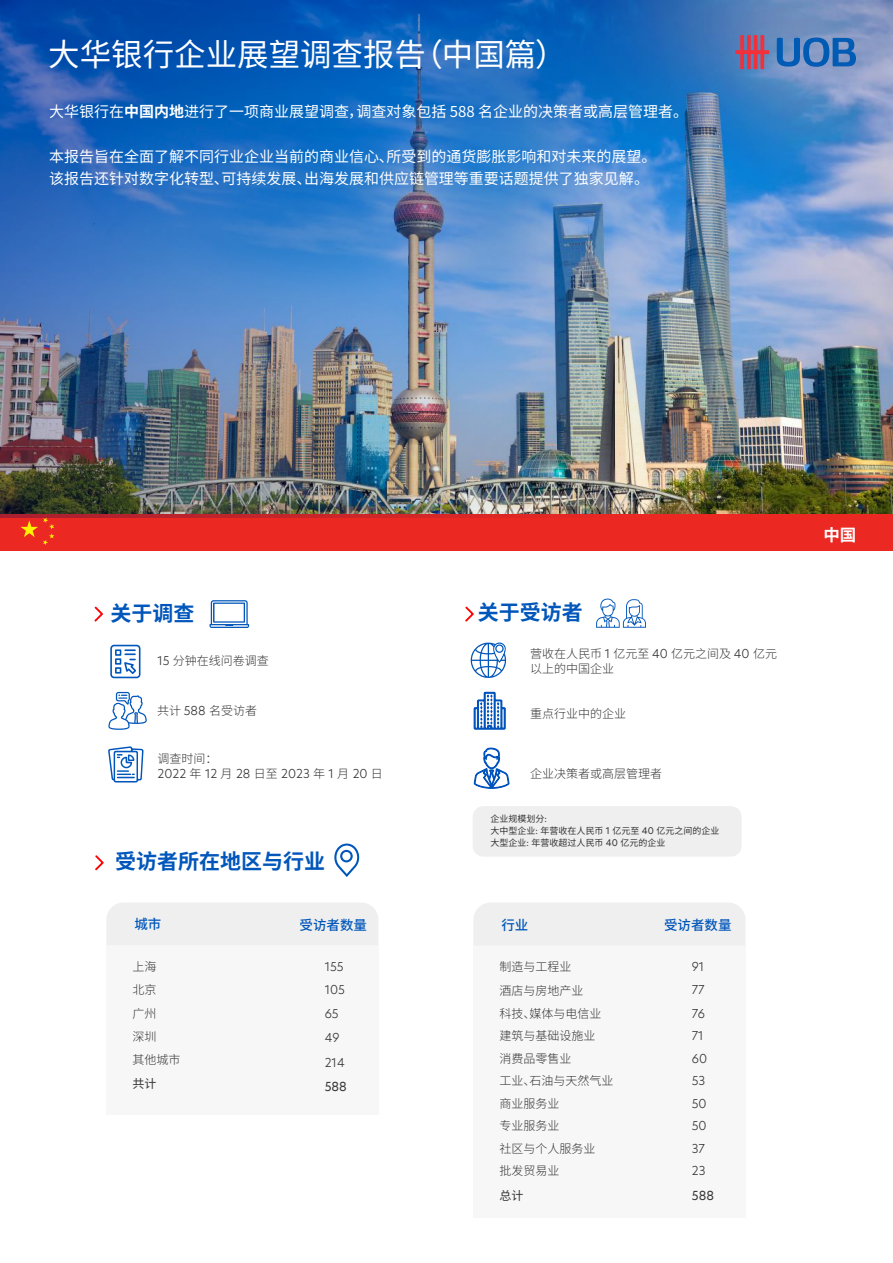
<style>
.page{position:relative;width:893px;height:1263px;background:#fff}
.page>*{position:absolute;margin:0;border:0;box-sizing:border-box;transform-origin:0 0}
.t1{font:31.5px "Noto Sans CJ Ksc";color:#fff}
.t2{font:700 21px "Noto Sans CJ Ksc";color:#0056ba}
.t3{font:700 16.5px "Noto Sans CJ Ksc";color:#fff}
.t4{font:15px/22.5px "Noto Sans CJ Ksc";color:#fff}
.t5{font:500 13.5px "Noto Sans CJ Ksc";color:#0056ba}
.t6{font:300 12px/15px "Noto Sans CJ Ksc";color:#333}
.t7{font:300 12px "New Hero";color:#333}
.t8{font:12px "New Hero";color:#333}
.t9{font:12px "Noto Sans CJ Ksc";color:#333}
.t10{font:9px/12px "Noto Sans CJ Ksc";color:#333}
.s1{font-weight:700}
.s2{font-family:"New Hero"}
.s3{font-family:"Noto Sans CJ Ksc"}
</style>
<div class="page">
<div style="left:0;top:512px;width:893px;height:39px;background:#ec2823"></div>
<div style="left:473px;top:806px;width:269px;height:51px;background:#efefef;border-radius:11px"></div>
<svg style="left:209px;top:600px;width:40px;height:28px"></svg>
<svg style="left:596px;top:599px;width:50px;height:29px"></svg>
<svg style="left:334px;top:843px;width:26px;height:34px"></svg>
<div style="left:473px;top:903px;width:272px;height:42px;background:#efefef"></div>
<div style="left:473px;top:945px;width:272px;height:272px;background:#f7f7f7"></div>
<div style="left:106px;top:903px;width:272px;height:42px;background:#efefef"></div>
<div style="left:106px;top:945px;width:272px;height:169px;background:#f7f7f7"></div>
<svg style="left:110px;top:645px;width:31px;height:33px"></svg>
<svg style="left:108px;top:692px;width:39px;height:38px"></svg>
<svg style="left:108px;top:746px;width:36px;height:37px"></svg>
<svg style="left:473px;top:691px;width:33px;height:39px"></svg>
<svg style="left:473px;top:747px;width:37px;height:42px"></svg>
<svg style="left:471px;top:642px;width:35px;height:36px"></svg>
<svg style="left:95px;top:855px;width:9px;height:16px"></svg>
<svg style="left:94px;top:606px;width:9px;height:16px"></svg>
<svg style="left:465px;top:606px;width:9px;height:16px"></svg>
<img style="left:0;top:0;width:893px;height:518px">
<svg style="left:735px;top:35px;width:34px;height:34px"></svg>
<svg style="left:777px;top:38px;width:79px;height:29px;background:#3f79bc"></svg>
<svg style="left:21px;top:517px;width:33px;height:28px"></svg>
<h1 class="t1" style="left:48px;top:37px;width:520px">大华银行企业展望调查报告（中国篇）</h1>
<p class="t4" style="left:49px;top:101px;width:641px">大华银行在<span class="s1">中国内地</span>进行了一项商业展望调查，调查对象包括 588 名企业的决策者或高层管理者。</p>
<p class="t4" style="left:49px;top:146px;width:609px">本报告旨在全面了解不同行业企业当前的商业信心、所受到的通货膨胀影响和对未来的展望。该报告还针对数字化转型、可持续发展、出海发展和供应链管理等重要话题提供了独家见解。</p>
<h2 class="t2" style="left:111px;top:602px;width:85px">关于调查</h2>
<h2 class="t2" style="left:478px;top:601px;width:106px">关于受访者</h2>
<p class="t6" style="left:157px;top:653px;width:113px"><span class="s2">15</span> 分钟在线问卷调查</p>
<p class="t6" style="left:157px;top:703px;width:101px">共计 <span class="s2">588</span> 名受访者</p>
<p class="t6" style="left:158px;top:751px;width:61px">调查时间：</p>
<p class="t7" style="left:158px;top:765px;width:227px">2022 <span class="s3">年</span> 12 <span class="s3">月</span> 28 <span class="s3">日至</span> 2023 <span class="s3">年</span> 1 <span class="s3">月</span> 20 <span class="s3">日</span></p>
<h2 class="t2" style="left:115px;top:849px;width:211px">受访者所在地区与行业</h2>
<p class="t5" style="left:134px;top:917px;width:28px">城市</p>
<p class="t5" style="left:300px;top:918px;width:69px">受访者数量</p>
<p class="t6" style="left:132px;top:959px;width:25px">上海</p>
<p class="t7" style="left:325px;top:959px;width:20px">155</p>
<p class="t6" style="left:132px;top:982px;width:25px">北京</p>
<p class="t7" style="left:325px;top:981px;width:22px">105</p>
<p class="t6" style="left:132px;top:1006px;width:25px">广州</p>
<p class="t7" style="left:325px;top:1006px;width:15px">65</p>
<p class="t6" style="left:132px;top:1029px;width:25px">深圳</p>
<p class="t7" style="left:325px;top:1029px;width:16px">49</p>
<p class="t6" style="left:132px;top:1052px;width:49px">其他城市</p>
<p class="t7" style="left:325px;top:1054px;width:21px">214</p>
<p class="t9" style="left:132px;top:1077px;width:25px">共计</p>
<p class="t8" style="left:325px;top:1078px;width:24px">588</p>
<p class="t6" style="left:530px;top:646px;width:249px">营收在人民币 <span class="s2">1</span> 亿元至 <span class="s2">40</span> 亿元之间及 <span class="s2">40</span> 亿元以上的中国企业</p>
<p class="t6" style="left:530px;top:706px;width:97px">重点行业中的企业</p>
<p class="t6" style="left:530px;top:766px;width:133px">企业决策者或高层管理者</p>
<p class="t10" style="left:491px;top:813px;width:230px">企业规模划分<span class="s2">:<br></span>大中型企业<span class="s2">:</span> 年营收在人民币 <span class="s2">1</span> 亿元至 <span class="s2">40</span> 亿元之间的企业大型企业<span class="s2">:</span> 年营收超过人民币 <span class="s2">40</span> 亿元的企业</p>
<p class="t5" style="left:501px;top:918px;width:28px">行业</p>
<p class="t5" style="left:664px;top:918px;width:69px">受访者数量</p>
<p class="t6" style="left:499px;top:959px;width:73px">制造与工程业</p>
<p class="t7" style="left:692px;top:959px;width:14px">91</p>
<p class="t6" style="left:499px;top:983px;width:85px">酒店与房地产业</p>
<p class="t7" style="left:692px;top:981px;width:14px">77</p>
<p class="t6" style="left:499px;top:1006px;width:103px">科技、媒体与电信业</p>
<p class="t7" style="left:692px;top:1005px;width:14px">76</p>
<p class="t6" style="left:499px;top:1028px;width:97px">建筑与基础设施业</p>
<p class="t7" style="left:692px;top:1027px;width:13px">71</p>
<p class="t6" style="left:499px;top:1051px;width:73px">消费品零售业</p>
<p class="t7" style="left:692px;top:1050px;width:17px">60</p>
<p class="t6" style="left:499px;top:1073px;width:115px">工业、石油与天然气业</p>
<p class="t7" style="left:692px;top:1072px;width:15px">53</p>
<p class="t6" style="left:499px;top:1096px;width:61px">商业服务业</p>
<p class="t7" style="left:692px;top:1095px;width:16px">50</p>
<p class="t6" style="left:499px;top:1118px;width:61px">专业服务业</p>
<p class="t7" style="left:692px;top:1117px;width:16px">50</p>
<p class="t6" style="left:499px;top:1141px;width:97px">社区与个人服务业</p>
<p class="t7" style="left:692px;top:1140px;width:15px">37</p>
<p class="t6" style="left:499px;top:1163px;width:61px">批发贸易业</p>
<p class="t7" style="left:692px;top:1162px;width:15px">23</p>
<p class="t9" style="left:499px;top:1189px;width:25px">总计</p>
<p class="t8" style="left:692px;top:1187px;width:24px">588</p>
<h3 class="t3" style="left:823px;top:525px;width:34px">中国</h3>
</div>
